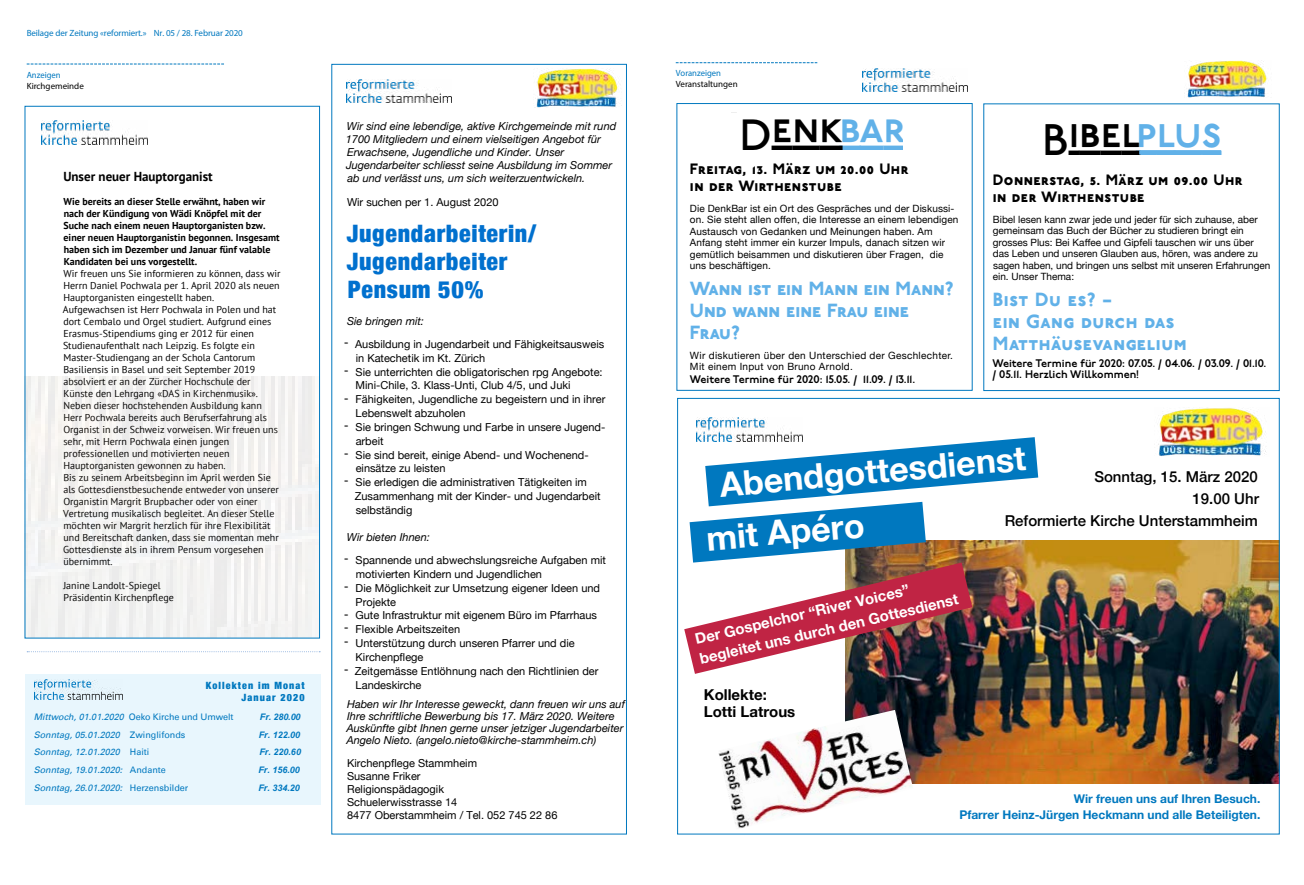
<style>
.page{position:relative;width:1304px;height:885px;background:#fff}
.page>*{position:absolute;margin:0;border:0;box-sizing:border-box;transform-origin:0 0}
.t1{font:44.1px "P22 Underground Titling A";color:#000}
.t2{font:43.6px "P22 Underground Titling A";color:#000}
.t3{font:700 34px "Helvetica Neue";color:#fff}
.t4{font:900 condensed 24px/28px "Helvetica Neue";letter-spacing:.03em;color:#0070ce}
.t5{font:19px/22px "P22 Underground Hv P";color:#61b1e8}
.t6{font:19px/22px "P22 Underground Hv P";letter-spacing:.03em;color:#61b1e8}
.t7{font:15px/17px "P22 Underground Hv P";letter-spacing:.03em;color:#000}
.t8{font:500 15px/22px "Helvetica Neue";color:#000;text-align:right}
.t9{font:700 15px/20px "Helvetica Neue";color:#fff}
.t10{font:700 15px/17px "Helvetica Neue";color:#000}
.t11{font:700 13px "PT Sans";color:#000}
.t12{font:13px/27.6px "Times New Roman";color:#000;text-align:justify}
.t13{font:700 12px/16px "Helvetica Neue";color:#0078bf;text-align:right}
.t14{font:11px/13.8px "Helvetica Neue";color:#000}
.t15{font:italic 11px/13px "Helvetica Neue";color:#000}
.t16{font:600 11px/11px "P22 Underground";color:#000}
.t17{font:10px/12px "PT Sans";color:#000}
.t18{font:10px/11.5px "Helvetica Neue";letter-spacing:.01em;color:#000}
.t19{font:700 10px/12px "PT Sans";color:#000}
.t20{font:10px/11px "Helvetica Neue";letter-spacing:.03em;color:#000}
.t21{font:900 condensed 10px/12px "Helvetica Neue";letter-spacing:.11em;color:#0078bf;text-align:right}
.t22{font:italic 9px "Univers LT";color:#0078bf}
.t23{font:9px "Myriad Pro";letter-spacing:-.01em;color:#0078bf}
.t24{font:italic 700 9px "Arial";color:#0078bf}
.t25{font:italic 9px "Univers";color:#0078bf}
.t26{font:9px "Myriad Pro";color:#000}
.t27{font:9px "Myriad Pro";letter-spacing:-.01em;color:#0078bf;scale:.96 1}
.s1{font-style:normal}
.s2{color:#61b1e8}
</style>
<div class="page">
<img style="left:846px;top:540px;width:431px;height:242px">
<svg style="left:27px;top:64px;width:197px;height:1px"></svg>
<img style="left:535px;top:69px;width:87px;height:38px">
<img style="left:347px;top:79px;width:105px;height:23px">
<img style="left:1158px;top:408px;width:108px;height:48px">
<img style="left:696px;top:418px;width:107px;height:19px">
<img style="left:718px;top:709px;width:195px;height:119px">
<img style="left:684px;top:437px;width:354px;height:236px">
<img style="left:24px;top:377px;width:294px;height:261px">
<div style="left:25px;top:106px;width:295px;height:532px;border:1px solid #0078bf"></div>
<img style="left:41px;top:121px;width:107px;height:23px">
<div style="left:25px;top:673px;width:295px;height:131px;background:#e8f6fd"></div>
<img style="left:34px;top:679px;width:89px;height:21px">
<svg style="left:676px;top:62px;width:141px;height:1px"></svg>
<img style="left:1187px;top:61px;width:80px;height:37px">
<svg style="left:1139px;top:150px;width:82px;height:4px"></svg>
<svg style="left:27px;top:651px;width:293px;height:1px"></svg>
<img style="left:862px;top:68px;width:105px;height:24px">
<p class="t23" style="left:27px;top:28px;width:218px">Beilage der Zeitung «reformiert.» Nr. 05 / 28. Februar 2020</p>
<p class="t27" style="left:27px;top:69px;width:37px">Anzeigen</p>
<p class="t26" style="left:27px;top:80px;width:59px">Kirchgemeinde</p>
<h3 class="t11" style="left:63px;top:168px;width:151px">Unser neuer Hauptorganist</h3>
<p class="t19" style="left:63px;top:195px;width:218px">Wie bereits an dieser Stelle erwähnt, haben wir nach der Kündigung von Wädi Knöpfel mit der Suche nach einem neuen Hauptorganisten bzw. einer neuen Hauptorganistin begonnen. Insgesamt haben sich im Dezember und Januar fünf valable Kandidaten bei uns vorgestellt.</p>
<p class="t17" style="left:63px;top:267px;width:219px">Wir freuen uns Sie informieren zu können, dass wir Herrn Daniel Pochwala per 1. April 2020 als neuen Hauptorganisten eingestellt haben.<br>Aufgewachsen ist Herr Pochwala in Polen und hat dort Cembalo und Orgel studiert. Aufgrund eines Erasmus-Stipendiums ging er 2012 für einen Studienaufenthalt nach Leipzig. Es folgte ein Master-Studiengang an der Schola Cantorum Basiliensis in Basel und seit September 2019 absolviert er an der Zürcher Hochschule der Künste den Lehrgang «DAS in Kirchenmusik».<br>Neben dieser hochstehenden Ausbildung kann Herr Pochwala bereits auch Berufserfahrung als Organist in der Schweiz vorweisen. Wir freuen uns sehr, mit Herrn Pochwala einen jungen professionellen und motivierten neuen Hauptorganisten gewonnen zu haben.<br>Bis zu seinem Arbeitsbeginn im April werden Sie als Gottesdienstbesuchende entweder von unserer Organistin Margrit Brupbacher oder von einer Vertretung musikalisch begleitet. An dieser Stelle möchten wir Margrit herzlich für ihre Flexibilität und Bereitschaft danken, dass sie momentan mehr Gottesdienste als in ihrem Pensum vorgesehen übernimmt.</p>
<p class="t17" style="left:63px;top:579px;width:112px">Janine Landolt-Spiegel<br>Präsidentin Kirchenpflege</p>
<p class="t21" style="left:206px;top:679px;width:100px">Kollekten im Monat<br>Januar 2020</p>
<p class="t22" style="left:34px;top:711px;width:201px">Mittwoch, 01.01.2020 <span class="s1">Oeko Kirche und Umwelt</span></p>
<p class="t24" style="left:260px;top:710px;width:42px">Fr. 280.00</p>
<p class="t22" style="left:34px;top:729px;width:153px">Sonntag, 05.01.2020 <span class="s1">Zwinglifonds</span></p>
<p class="t24" style="left:259px;top:728px;width:43px">Fr. 122.00</p>
<p class="t22" style="left:34px;top:746px;width:117px">Sonntag, 12.01.2020 <span class="s1">Haiti</span></p>
<p class="t24" style="left:259px;top:745px;width:43px">Fr. 220.60</p>
<p class="t22" style="left:34px;top:764px;width:134px">Sonntag, 19.01.2020: <span class="s1">Andante</span></p>
<p class="t24" style="left:258px;top:763px;width:43px">Fr. 156.00</p>
<p class="t25" style="left:34px;top:782px;width:156px">Sonntag, 26.01.2020: <span class="s1">Herzensbilder</span></p>
<p class="t24" style="left:258px;top:781px;width:43px">Fr. 334.20</p>
<p class="t15" style="left:346px;top:120px;width:272px">Wir sind eine lebendige, aktive Kirchgemeinde mit rund 1700 Mitgliedern und einem vielseitigen Angebot für Erwachsene, Jugendliche und Kinder. Unser Jugendarbeiter schliesst seine Ausbildung im Sommer ab und verlässt uns, um sich weiterzuentwickeln.</p>
<p class="t14" style="left:347px;top:195px;width:153px">Wir suchen per 1. August 2020</p>
<h3 class="t4" style="left:347px;top:218px;width:191px">Jugendarbeiterin/<br>Jugendarbeiter<br>Pensum 50%</h3>
<p class="t15" style="left:347px;top:315px;width:79px">Sie bringen mit:</p>
<p class="t14" style="left:355px;top:338px;width:252px">Ausbildung in Jugendarbeit und Fähigkeitsausweis in Katechetik im Kt. Zürich<br>Sie unterrichten die obligatorischen rpg Angebote:<br>Mini-Chile, 3. Klass-Unti, Club 4/5, und Juki Fähigkeiten, Jugendliche zu begeistern und in ihrer Lebenswelt abzuholen<br>Sie bringen Schwung und Farbe in unsere Jugend&shy;arbeit<br>Sie sind bereit, einige Abend- und Wochenend&shy;einsätze zu leisten<br>Sie erledigen die administrativen Tätigkeiten im Zusammenhang mit der Kinder- und Jugendarbeit selbständig</p>
<p class="t15" style="left:347px;top:531px;width:84px">Wir bieten Ihnen:</p>
<p class="t14" style="left:355px;top:554px;width:253px">Spannende und abwechslungsreiche Aufgaben mit motivierten Kindern und Jugendlichen<br>Die Möglichkeit zur Umsetzung eigener Ideen und Projekte<br>Gute Infrastruktur mit eigenem Büro im Pfarrhaus Flexible Arbeitszeiten<br>Unterstützung durch unseren Pfarrer und die Kirchenpflege<br>Zeitgemässe Entlöhnung nach den Richtlinien der Landeskirche</p>
<p class="t15" style="left:346px;top:698px;width:280px;line-height:12px">Haben wir Ihr Interesse geweckt, dann freuen wir uns auf Ihre schriftliche Bewerbung bis 17. März 2020. Weitere Auskünfte gibt Ihnen gerne unser jetziger Jugendarbeiter Angelo Nieto. (angelo.nieto@kirche-stammheim.ch)</p>
<p class="t14" style="left:347px;top:756px;width:212px;line-height:13px">Kirchenpflege Stammheim<br>Susanne Friker<br>Religionspädagogik<br>Schuelerwisstrasse 14<br>8477 Oberstammheim / Tel. 052 745 22 86</p>
<h3 class="t12" style="left:344px;top:328px;width:6px">- - - - - -</h3>
<h3 class="t12" style="left:344px;top:544px;width:6px">- - -</h3>
<h3 class="t12" style="left:344px;top:620px;width:6px;line-height:13.8px">- -</h3>
<h3 class="t12" style="left:344px;top:654px;width:6px">-</h3>
<p class="t27" style="left:676px;top:68px;width:49px">Voranzeigen</p>
<p class="t26" style="left:676px;top:78px;width:63px">Veranstaltungen</p>
<h2 class="t2" style="left:740px;top:110px;width:167px">DENK<span class="s2">BAR</span></h2>
<h3 class="t7" style="left:690px;top:161px;width:220px">Freitag, 13. März um 20.00 Uhr in der Wirthenstube</h3>
<p class="t18" style="left:690px;top:203px;width:270px">Die DenkBar ist ein Ort des Gespräches und der Diskussi&shy;on. Sie steht allen offen, die Interesse an einem lebendigen Austausch von Gedanken und Meinungen haben. Am Anfang steht immer ein kurzer Impuls, danach sitzen wir gemütlich beisammen und diskutieren über Fragen, die uns beschäftigen.</p>
<h3 class="t5" style="left:690px;top:278px;width:265px">Wann ist ein Mann ein Mann?<br>Und wann eine Frau eine<br>Frau?</h3>
<p class="t20" style="left:690px;top:351px;width:264px">Wir diskutieren über den Unterschied der Geschlechter.<br>Mit einem Input von Bruno Arnold.</p>
<p class="t16" style="left:690px;top:374px;width:227px">Weitere Termine für 2020: 15.05. / 11.09. / 13.11.</p>
<h1 class="t1" style="left:1042px;top:114px;width:181px">BIBEL<span class="s2">PLUS</span></h1>
<h3 class="t7" style="left:993px;top:172px;width:251px">Donnerstag, 5. März um 09.00 Uhr in der Wirthenstube</h3>
<p class="t18" style="left:993px;top:214px;width:279px">Bibel lesen kann zwar jede und jeder für sich zuhause, aber gemeinsam das Buch der Bücher zu studieren bringt ein grosses Plus: Bei Kaffee und Gipfeli tauschen wir uns über das Leben und unseren Glauben aus, hören, was andere zu sagen haben, und bringen uns selbst mit unseren Erfahrungen ein. Unser Thema:</p>
<h3 class="t6" style="left:993px;top:289px;width:195px">Bist Du es? –<br>ein Gang durch das<br>Matthäusevangelium</h3>
<p class="t16" style="left:992px;top:358px;width:275px">Weitere Termine für 2020: 07.05. / 04.06. / 03.09. / 01.10. / 05.11. Herzlich Willkommen!</p>
<h3 class="t3" style="left:717px;top:458px;width:309px;rotate:-5deg">Abendgottesdienst</h3>
<h3 class="t8" style="left:1005px;top:464px;width:256px">Sonntag, 15. März 2020<br>19.00 Uhr<br>Reformierte Kirche Unterstammheim</h3>
<h3 class="t3" style="left:704px;top:512px;width:160px;rotate:-5deg">mit Apéro</h3>
<h3 class="t9" style="left:693px;top:629px;width:266px;rotate:-13deg">Der Gospelchor “River Voices” begleitet uns durch den Gottesdienst</h3>
<h3 class="t10" style="left:704px;top:686px;width:93px">Kollekte:<br>Lotti Latrous</h3>
<p class="t13" style="left:959px;top:790px;width:303px">Wir freuen uns auf Ihren Besuch.<br>Pfarrer Heinz-Jürgen Heckmann und alle Beteiligten.</p>
</div>
